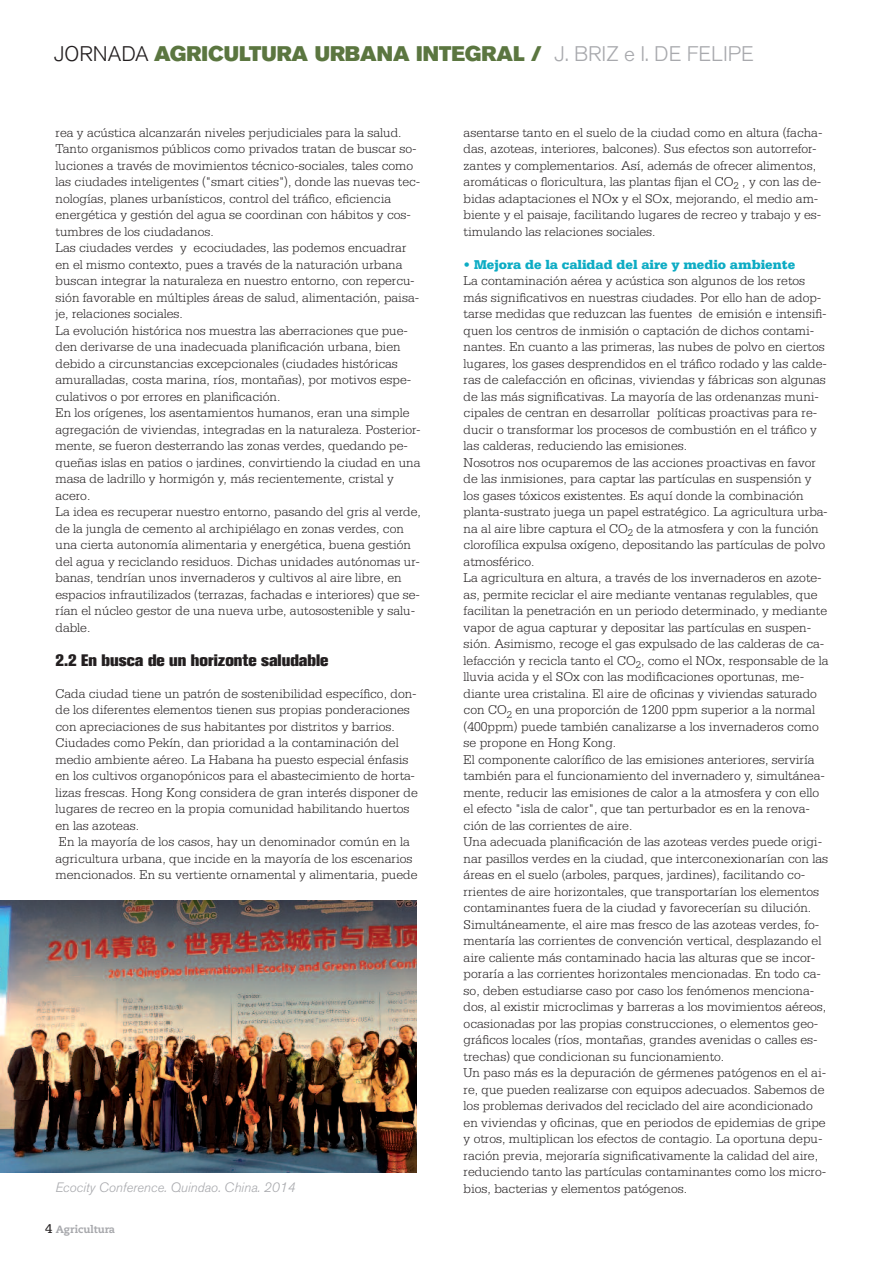
<style>
.page{position:relative;width:893px;height:1263px;background:#fff}
.page>*{position:absolute;margin:0;border:0;box-sizing:border-box;transform-origin:0 0}
.t1{font:21px "Akzidenz Grotesk BQ Super";color:#5b7640}
.t2{font:16.5px "Akzidenz Grotesk BQ X Bold Alt";color:#231f20}
.t3{font:300 13.5px/16.5px "Serifa Std";color:#231f20}
.t4{font:900 13.5px "Serifa Std";color:#0dacc4}
.t5{font:italic 300 13.5px "Akzidenz Grotesk BQ";color:#a8a9ad}
.t6{font:800 10.5px "Caecilia LT";color:#a8a9ad}
.s1{font-family:"Akzidenz Grotesk BQ";font-weight:300;color:#231f20}
.s2{font-family:"Akzidenz Grotesk BQ";font-weight:300;color:#a8a9ad}
.s3{font-family:"Serifa Std";font-weight:400;font-size:13.5px;color:#231f20}
</style>
<div class="page">
<img style="left:0;top:900px;width:417px;height:273px">
<h1 class="t1" style="left:54px;top:46px;width:701px"><span class="s1">JORNADA</span> AGRICULTURA URBANA INTEGRAL / <span class="s2">J. BRIZ e I. DE FELIPE</span></h1>
<p class="t3" style="left:56px;top:125px;width:367px">rea y acústica alcanzarán niveles perjudiciales para la salud.<br>Tanto organismos públicos como privados tratan de buscar so&shy;luciones a través de movimientos técnico-sociales, tales como las ciudades inteligentes ("smart cities"), donde las nuevas tec&shy;nologías, planes urbanísticos, control del tráfico, eficiencia energética y gestión del agua se coordinan con hábitos y cos&shy;tumbres de los ciudadanos.<br>Las ciudades verdes y ecociudades, las podemos encuadrar en el mismo contexto, pues a través de la naturación urbana buscan integrar la naturaleza en nuestro entorno, con repercu&shy;sión favorable en múltiples áreas de salud, alimentación, paisa&shy;je, relaciones sociales.<br>La evolución histórica nos muestra las aberraciones que pue&shy;den derivarse de una inadecuada planificación urbana, bien debido a circunstancias excepcionales (ciudades históricas amuralladas, costa marina, ríos, montañas), por motivos espe&shy;culativos o por errores en planificación.<br>En los orígenes, los asentamientos humanos, eran una simple agregación de viviendas, integradas en la naturaleza. Posterior&shy;mente, se fueron desterrando las zonas verdes, quedando pe&shy;queñas islas en patios o jardines, convirtiendo la ciudad en una masa de ladrillo y hormigón y, más recientemente, cristal y acero.<br>La idea es recuperar nuestro entorno, pasando del gris al verde, de la jungla de cemento al archipiélago en zonas verdes, con una cierta autonomía alimentaria y energética, buena gestión del agua y reciclando residuos. Dichas unidades autónomas ur&shy;banas, tendrían unos invernaderos y cultivos al aire libre, en espacios infrautilizados (terrazas, fachadas e interiores) que se&shy;rían el núcleo gestor de una nueva urbe, autosostenible y salu&shy;dable.</p>
<p class="t2" style="left:56px;top:654px;width:274px">2.2 En busca de un horizonte saludable</p>
<p class="t3" style="left:56px;top:686px;width:364px">Cada ciudad tiene un patrón de sostenibilidad específico, don&shy;de los diferentes elementos tienen sus propias ponderaciones con apreciaciones de sus habitantes por distritos y barrios.<br>Ciudades como Pekín, dan prioridad a la contaminación del medio ambiente aéreo. La Habana ha puesto especial énfasis en los cultivos organopónicos para el abastecimiento de horta&shy;lizas frescas. Hong Kong considera de gran interés disponer de lugares de recreo en la propia comunidad habilitando huertos en las azoteas.<br>En la mayoría de los casos, hay un denominador común en la agricultura urbana, que incide en la mayoría de los escenarios mencionados. En su vertiente ornamental y alimentaria, puede</p>
<p class="t3" style="left:464px;top:125px;width:360px">asentarse tanto en el suelo de la ciudad como en altura (facha&shy;das, azoteas, interiores, balcones). Sus efectos son autorrefor&shy;zantes y complementarios. Así, además de ofrecer alimentos, aromáticas o floricultura, las plantas fijan el CO<sub>2</sub> , y con las de&shy;bidas adaptaciones el NOx y el SOx, mejorando, el medio am&shy;biente y el paisaje, facilitando lugares de recreo y trabajo y es&shy;timulando las relaciones sociales.</p>
<p class="t4" style="left:464px;top:259px;width:333px">• Mejora de la calidad del aire y medio ambiente</p>
<p class="t3" style="left:464px;top:273px;width:366px">La contaminación aérea y acústica son algunos de los retos más significativos en nuestras ciudades. Por ello han de adop&shy;tarse medidas que reduzcan las fuentes de emisión e intensifi&shy;quen los centros de inmisión o captación de dichos contami&shy;nantes. En cuanto a las primeras, las nubes de polvo en ciertos lugares, los gases desprendidos en el tráfico rodado y las calde&shy;ras de calefacción en oficinas, viviendas y fábricas son algunas de las más significativas. La mayoría de las ordenanzas muni&shy;cipales de centran en desarrollar políticas proactivas para re&shy;ducir o transformar los procesos de combustión en el tráfico y las calderas, reduciendo las emisiones.<br>Nosotros nos ocuparemos de las acciones proactivas en favor de las inmisiones, para captar las partículas en suspensión y los gases tóxicos existentes. Es aquí donde la combinación planta-sustrato juega un papel estratégico. La agricultura urba&shy;na al aire libre captura el CO<sub>2</sub> de la atmosfera y con la función clorofílica expulsa oxígeno, depositando las partículas de polvo atmosférico.<br>La agricultura en altura, a través de los invernaderos en azote&shy;as, permite reciclar el aire mediante ventanas regulables, que facilitan la penetración en un periodo determinado, y mediante vapor de agua capturar y depositar las partículas en suspen&shy;sión. Asimismo, recoge el gas expulsado de las calderas de ca&shy;lefacción y recicla tanto el CO<sub>2</sub>, como el NOx, responsable de la lluvia acida y el SOx con las modificaciones oportunas, me&shy;diante urea cristalina. El aire de oficinas y viviendas saturado con CO<sub>2</sub> en una proporción de 1200 ppm superior a la normal (400ppm) puede también canalizarse a los invernaderos como se propone en Hong Kong.<br>El componente calorífico de las emisiones anteriores, serviría también para el funcionamiento del invernadero y, simultánea&shy;mente, reducir las emisiones de calor a la atmosfera y con ello el efecto "isla de calor", que tan perturbador es en la renova&shy;ción de las corrientes de aire.<br>Una adecuada planificación de las azoteas verdes puede origi&shy;nar pasillos verdes en la ciudad, que interconexionarían con las áreas en el suelo (arboles, parques, jardines), facilitando co&shy;rrientes de aire horizontales, que transportarían los elementos contaminantes fuera de la ciudad y favorecerían su dilución.<br>Simultáneamente, el aire mas fresco de las azoteas verdes, fo&shy;mentaría las corrientes de convención vertical, desplazando el aire caliente más contaminado hacia las alturas que se incor&shy;poraría a las corrientes horizontales mencionadas. En todo ca&shy;so, deben estudiarse caso por caso los fenómenos menciona&shy;dos, al existir microclimas y barreras a los movimientos aéreos, ocasionadas por las propias construcciones, o elementos geo&shy;gráficos locales (ríos, montañas, grandes avenidas o calles es&shy;trechas) que condicionan su funcionamiento.<br>Un paso más es la depuración de gérmenes patógenos en el ai&shy;re, que pueden realizarse con equipos adecuados. Sabemos de los problemas derivados del reciclado del aire acondicionado en viviendas y oficinas, que en periodos de epidemias de gripe y otros, multiplican los efectos de contagio. La oportuna depu&shy;ración previa, mejoraría significativamente la calidad del aire, reduciendo tanto las partículas contaminantes como los micro-</p>
<p class="t5" style="left:56px;top:1182px;width:241px">Ecocity Conference. Quindao. China. 2014</p>
<p class="t3" style="left:464px;top:1181px;width:225px">bios, bacterias y elementos patógenos.</p>
<p class="t6" style="left:45px;top:1223px;width:71px"><span class="s3">4</span> Agricultura</p>
</div>
